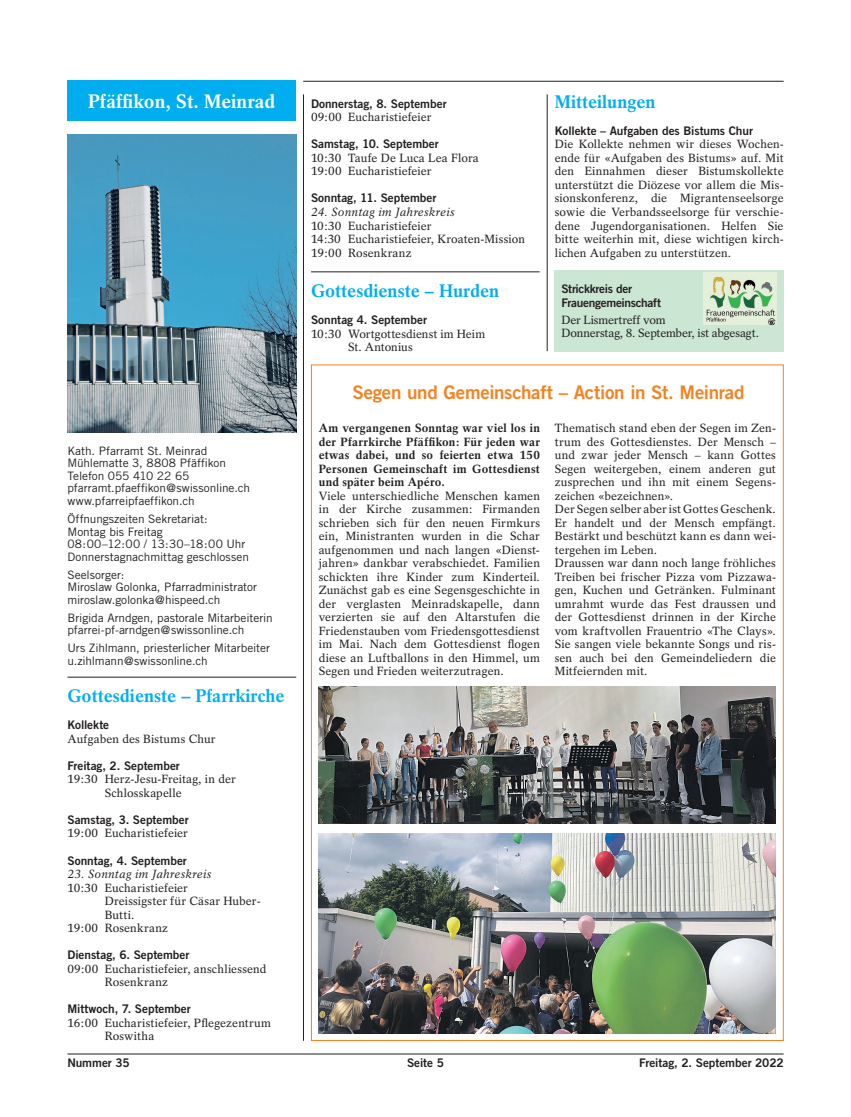
<style>
.page{position:relative;width:851px;height:1117px;background:#fff}
.page>*{position:absolute;margin:0;border:0;box-sizing:border-box;transform-origin:0 0}
.t1{font:700 19.38px "Rotation";color:#fff}
.t2{font:18.75px "Trade Gothic Bold Two";letter-spacing:-.015em;color:#f58220}
.t3{font:700 18.12px "Rotation";color:#00aeef}
.t4{font:11.88px/13.5px "Rotation";letter-spacing:.01em;color:#231f20}
.t5{font:11.88px "Trade Gothic Bold Two";letter-spacing:-.005em;color:#231f20}
.t6{font:700 11.88px/13.5px "Rotation";letter-spacing:.015em;color:#231f20;text-align:justify}
.t7{font:11.88px/13.5px "Rotation";letter-spacing:-.015em;color:#231f20}
.t8{font:italic 11.88px "Rotation";letter-spacing:.015em;color:#231f20}
.t9{font:11.88px/13.5px "Trade Gothic Bold Two";letter-spacing:-.025em;color:#231f20}
.t10{font:11.62px/12.6px "Trade Gothic";letter-spacing:-.005em;color:#231f20}
</style>
<div class="page">
<hr style="left:67px;top:1053px;width:716px;height:1px;background:#231f20">
<img style="left:67px;top:135px;width:229px;height:297px">
<hr style="left:311px;top:271px;width:228px;height:1px;background:#231f20">
<div style="left:67px;top:80px;width:229px;height:41px;background:#00aeef"></div>
<hr style="left:303px;top:94px;width:1px;height:946px;background:#231f20">
<hr style="left:547px;top:94px;width:1px;height:257px;background:#231f20">
<hr style="left:303px;top:81px;width:480px;height:1px;background:#231f20">
<hr style="left:67px;top:676px;width:229px;height:1px;background:#231f20">
<div style="left:554px;top:270px;width:229px;height:81px;background:#cbe6d3"></div>
<img style="left:319px;top:686px;width:456px;height:137px">
<img style="left:319px;top:833px;width:456px;height:199px">
<img style="left:703px;top:272px;width:73px;height:52px">
<h1 class="t1" style="left:88px;top:89px;width:189px">Pfäffikon, St. Meinrad</h1>
<p class="t10" style="left:67px;top:444px;width:184px">Kath. Pfarramt St. Meinrad<br>Mühlematte 3, 8808 Pfäffikon<br>Telefon 055 410 22 65 pfarramt.pfaeffikon@swissonline.ch www.pfarreipfaeffikon.ch</p>
<p class="t10" style="left:67px;top:512px;width:183px">Öffnungszeiten Sekretariat:<br>Montag bis Freitag<br>08:00–12:00 / 13:30–18:00 Uhr<br>Donnerstagnachmittag geschlossen</p>
<p class="t10" style="left:67px;top:568px;width:191px">Seelsorger:<br>Miroslaw Golonka, Pfarradministrator miroslaw.golonka@hispeed.ch</p>
<p class="t10" style="left:67px;top:611px;width:207px">Brigida Arndgen, pastorale Mitarbeiterin pfarrei-pf-arndgen@swissonline.ch</p>
<p class="t10" style="left:67px;top:641px;width:204px">Urs Zihlmann, priesterlicher Mitarbeiter u.zihlmann@swissonline.ch</p>
<h3 class="t3" style="left:67px;top:685px;width:218px">Gottesdienste – Pfarrkirche</h3>
<p class="t5" style="left:67px;top:717px;width:43px">Kollekte</p>
<p class="t4" style="left:67px;top:732px;width:150px">Aufgaben des Bistums Chur</p>
<p class="t5" style="left:67px;top:758px;width:114px">Freitag, 2. September</p>
<p class="t4" style="left:105px;top:772px;width:132px;text-indent:-37px">19:30 Herz-Jesu-Freitag, in der<br>Schlosskapelle</p>
<p class="t5" style="left:67px;top:812px;width:123px">Samstag, 3. September</p>
<p class="t4" style="left:67px;top:826px;width:122px">19:00 Eucharistiefeier</p>
<p class="t5" style="left:67px;top:852px;width:121px">Sonntag, 4. September</p>
<p class="t8" style="left:67px;top:867px;width:145px">23. Sonntag im Jahreskreis</p>
<p class="t4" style="left:67px;top:880px;width:122px">10:30 Eucharistiefeier</p>
<p class="t4" style="left:105px;top:894px;width:157px">Dreissigster für Cäsar Huber-</p>
<p class="t4" style="left:105px;top:907px;width:31px">Butti.</p>
<p class="t4" style="left:67px;top:921px;width:102px">19:00 Rosenkranz</p>
<p class="t5" style="left:67px;top:947px;width:123px">Dienstag, 6. September</p>
<p class="t4" style="left:105px;top:961px;width:163px;text-indent:-37px">09:00 Eucharistiefeier, anschliessend<br>Rosenkranz</p>
<p class="t5" style="left:67px;top:1001px;width:125px">Mittwoch, 7. September</p>
<p class="t4" style="left:105px;top:1015px;width:168px;text-indent:-37px">16:00 Eucharistiefeier, Pflegezentrum<br>Roswitha</p>
<p class="t5" style="left:311px;top:96px;width:137px">Donnerstag, 8. September</p>
<p class="t4" style="left:311px;top:111px;width:122px">09:00 Eucharistiefeier</p>
<p class="t5" style="left:311px;top:137px;width:129px">Samstag, 10. September</p>
<p class="t4" style="left:311px;top:151px;width:169px">10:30 Taufe De Luca Lea Flora<br>19:00 Eucharistiefeier</p>
<p class="t5" style="left:311px;top:191px;width:127px">Sonntag, 11. September</p>
<p class="t8" style="left:311px;top:205px;width:145px">24. Sonntag im Jahreskreis</p>
<p class="t4" style="left:311px;top:219px;width:215px">10:30 Eucharistiefeier<br>14:30 Eucharistiefeier, Kroaten-Mission<br>19:00 Rosenkranz</p>
<h3 class="t3" style="left:311px;top:280px;width:190px">Gottesdienste – Hurden</h3>
<p class="t5" style="left:311px;top:312px;width:117px">Sonntag 4. September</p>
<p class="t4" style="left:348px;top:327px;width:138px;text-indent:-37px">10:30 Wortgottesdienst im Heim<br>St. Antonius</p>
<h3 class="t3" style="left:554px;top:91px;width:102px">Mitteilungen</h3>
<p class="t5" style="left:554px;top:123px;width:199px">Kollekte – Aufgaben des Bistums Chur</p>
<p class="t4" style="left:554px;top:138px;width:230px;text-align:justify">Die Kollekte nehmen wir dieses Wochen&shy;ende für «Aufgaben des Bistums» auf. Mit den Einnahmen dieser Bistumskollekte unterstützt die Diözese vor allem die Mis&shy;sionskonferenz, die Migrantenseelsorge sowie die Verbandsseelsorge für verschie&shy;dene Jugendorganisationen. Helfen Sie bitte weiterhin mit, diese wichtigen kirch&shy;lichen Aufgaben zu unterstützen.</p>
<p class="t9" style="left:561px;top:282px;width:101px">Strickkreis der<br>Frauengemeinschaft</p>
<p class="t7" style="left:561px;top:313px;width:199px">Der Lismertreff vom<br>Donnerstag, 8. September, ist abgesagt.</p>
<h2 class="t2" style="left:352px;top:380px;width:393px">Segen und Gemeinschaft – Action in St. Meinrad</h2>
<p class="t6" style="left:319px;top:421px;width:223px">Am vergangenen Sonntag war viel los in der Pfarrkirche Pfäffikon: Für jeden war etwas dabei, und so feierten etwa 150<br>Personen Gemeinschaft im Gottesdienst und später beim Apéro.</p>
<p class="t4" style="left:319px;top:489px;width:223px;text-align:justify">Viele unterschiedliche Menschen kamen in der Kirche zusammen: Firmanden schrieben sich für den neuen Firmkurs ein, Ministranten wurden in die Schar aufgenommen und nach langen «Dienst&shy;jahren» dankbar verabschiedet. Familien schickten ihre Kinder zum Kinderteil.<br>Zunächst gab es eine Segensgeschichte in der verglasten Meinradskapelle, dann verzierten sie auf den Altarstufen die Friedenstauben vom Friedensgottesdienst im Mai. Nach dem Gottesdienst flogen diese an Luftballons in den Himmel, um Segen und Frieden weiterzutragen.</p>
<p class="t4" style="left:554px;top:421px;width:223px">Thematisch stand eben der Segen im Zen&shy;trum des Gottesdienstes. Der Mensch – und zwar jeder Mensch – kann Gottes Segen weitergeben, einem anderen gut zusprechen und ihn mit einem Segens&shy;zeichen «bezeichnen».<br>Der Segen selber aber ist Gottes Geschenk.<br>Er handelt und der Mensch empfängt.<br>Bestärkt und beschützt kann es dann wei&shy;tergehen im Leben.<br>Draussen war dann noch lange fröhliches Treiben bei frischer Pizza vom Pizzawa&shy;gen, Kuchen und Getränken. Fulminant umrahmt wurde das Fest draussen und der Gottesdienst drinnen in der Kirche vom kraftvollen Frauentrio «The Clays».<br>Sie sangen viele bekannte Songs und ris&shy;sen auch bei den Gemeindeliedern die Mitfeiernden mit.</p>
<p class="t5" style="left:67px;top:1055px;width:64px">Nummer 35</p>
<p class="t5" style="left:407px;top:1055px;width:38px">Seite 5</p>
<p class="t5" style="left:639px;top:1055px;width:146px">Freitag, 2. September 2022</p>
</div>
